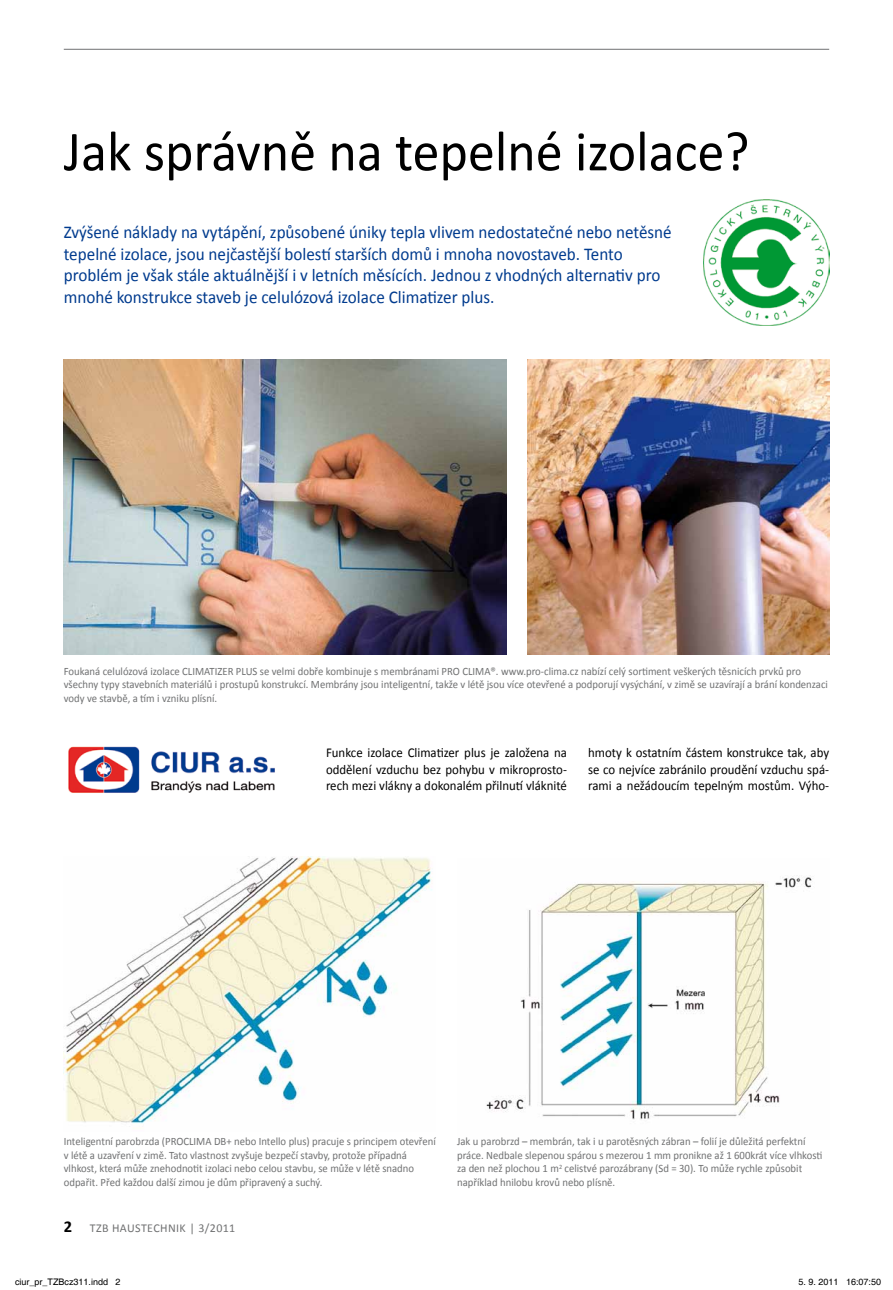
<style>
.page{position:relative;width:893px;height:1290px;background:#fff}
.page>*{position:absolute;margin:0;border:0;box-sizing:border-box;transform-origin:0 0}
.t1{font:57px "Calibri";color:#000;scale:.95 1}
.t2{font:18px/21.6px "Calibri";color:#003b8e;scale:.95 1}
.t3{font:13.5px/16.5px "Calibri";color:#000;text-align:justify;scale:.95 1}
.t4{font:12px "Calibri";letter-spacing:.035em;color:#707172}
.t5{font:11.25px/13.5px "Calibri";color:#707172;scale:.95 1}
.t6{font:9px "Helvetica";color:#000}
.s1{font-weight:700;font-size:16.5px;color:#000}
</style>
<div class="page">
<hr style="left:64px;top:49px;width:765px;height:1px;background:#707172">
<img style="left:64px;top:359px;width:442px;height:295px">
<img style="left:486px;top:876px;width:326px;height:244px">
<img style="left:64px;top:856px;width:368px;height:268px">
<img style="left:527px;top:359px;width:302px;height:295px">
<img style="left:704px;top:200px;width:125px;height:125px">
<img style="left:68px;top:746px;width:207px;height:47px">
<h1 class="t1" style="left:64px;top:116px;width:723px">Jak správně na tepelné izolace?</h1>
<p class="t2" style="left:64px;top:220px;width:641px">Zvýšené náklady na vytápění, způsobené úniky tepla vlivem nedostatečné nebo netěsné tepelné izolace, jsou nejčastější bolestí starších domů i mnoha novostaveb. Tento problém je však stále aktuálnější i v letních měsících. Jednou z vhodných alternativ pro mnohé konstrukce staveb je celulózová izolace Climatizer plus.</p>
<p class="t5" style="left:64px;top:664px;width:806px">Foukaná celulózová izolace CLIMATIZER PLUS se velmi dobře kombinuje s membránami PRO CLIMA®. www.pro-clima.cz nabízí celý sortiment veškerých těsnicích prvků pro všechny typy stavebních materiálů i prostupů konstrukcí. Membrány jsou inteligentní, takže v létě jsou více otevřené a podporují vysýchání, v zimě se uzavírají a brání kondenzaci vody ve stavbě, a tím i vzniku plísní.</p>
<p class="t3" style="left:326px;top:744px;width:255px">Funkce izolace Climatizer plus je založena na oddělení vzduchu bez pohybu v mikroprosto&shy;rech mezi vlákny a dokonalém přilnutí vláknité</p>
<p class="t3" style="left:588px;top:744px;width:255px">hmoty k ostatním částem konstrukce tak, aby se co nejvíce zabránilo proudění vzduchu spá&shy;rami a nežádoucím tepelným mostům. Výho-</p>
<p class="t5" style="left:64px;top:1134px;width:393px">Inteligentní parobrzda (PROCLIMA DB+ nebo Intello plus) pracuje s principem otevření v létě a uzavření v zimě. Tato vlastnost zvyšuje bezpečí stavby, protože případná vlhkost, která může znehodnotit izolaci nebo celou stavbu, se může v létě snadno odpařit. Před každou další zimou je dům připravený a suchý.</p>
<p class="t5" style="left:457px;top:1134px;width:386px">Jak u parobrzd – membrán, tak i u parotěsných zábran – folií je důležitá perfektní práce. Nedbale slepenou spárou s mezerou 1 mm pronikne až 1 600krát více vlhkosti za den než plochou 1 m<sup>2</sup> celistvé parozábrany (Sd = 30). To může rychle způsobit například hnilobu krovů nebo plísně.</p>
<p class="t4" style="left:64px;top:1220px;width:173px"><span class="s1">2</span> TZB HAUSTECHNIK | 3/2011</p>
<p class="t6" style="left:15px;top:1277px;width:107px">ciur_pr_TZBcz311.indd 2</p>
<p class="t6" style="left:798px;top:1277px;width:84px">5. 9. 2011 16:07:50</p>
</div>
